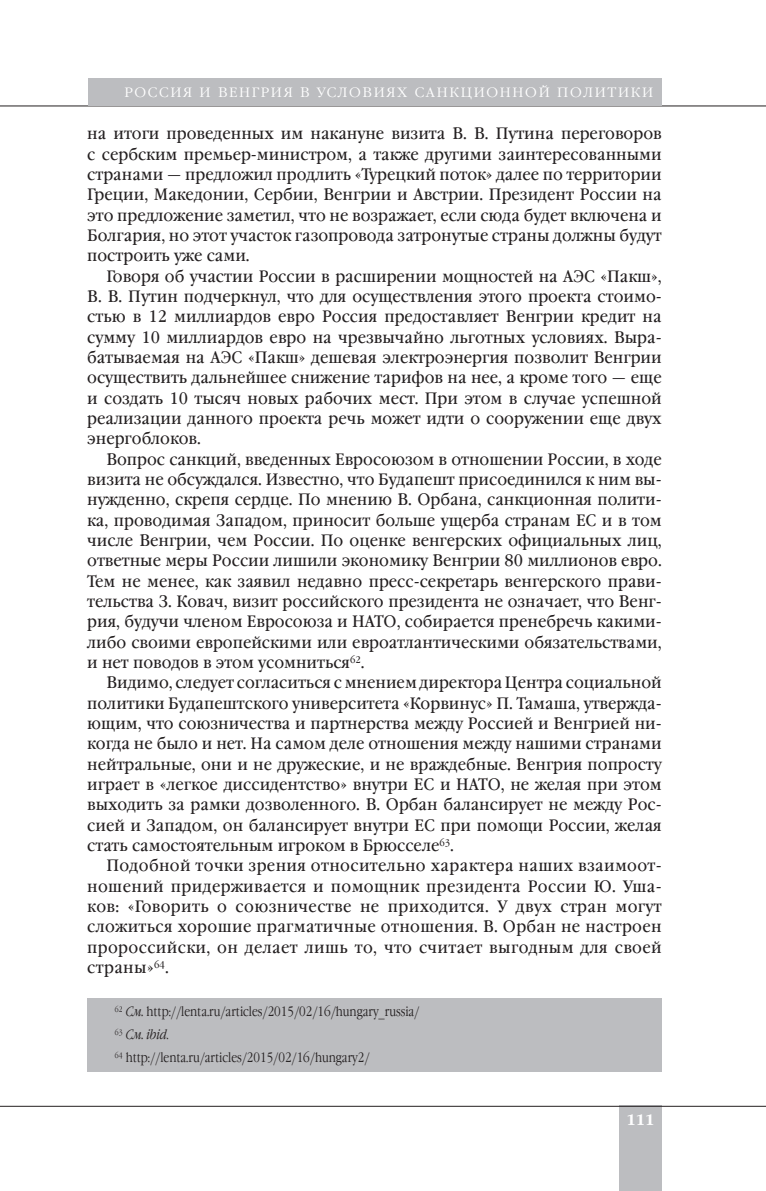
<style>
.page{position:relative;width:766px;height:1191px;background:#fff}
.page>*{position:absolute;margin:0;border:0;box-sizing:border-box;transform-origin:0 0}
.t1{font:16.5px "Garamond Book Narrow C";color:#231f20;scale:1.1 1}
.t2{font:16.5px "Garamond Book Narrow C";letter-spacing:.02em;color:#231f20;scale:1.1 1}
.t3{font:700 15px "Garamond C";color:#fff}
.t4{font:300 13.5px/23px "Garamond Narrow C";color:#231f20}
.t5{font:300 13.5px "Garamond Narrow C";letter-spacing:.1em;color:#fff;scale:1.25 1}
.s1{font-style:italic}
</style>
<div class="page">
<div style="left:619px;top:1106px;width:42px;height:85px;background:#bcbdc0"></div>
<hr style="left:0;top:1106px;width:765px;height:1px;background:#231f20">
<hr style="left:0;top:106px;width:765px;height:1px;background:#231f20">
<div style="left:89px;top:78px;width:572px;height:28px;background:#bcbdc0"></div>
<div style="left:87px;top:998px;width:574px;height:73px;background:#bcbdc0"></div>
<p class="t5" style="left:124px;top:87px;width:424px">РОССИЯ И ВЕНГРИЯ В УСЛОВИЯХ САНКЦИОННОЙ ПОЛИТИКИ</p>
<p class="t1" style="left:87px;top:127px;width:523px">на итоги проведенных им накануне визита В. В. Путина переговоров</p>
<p class="t1" style="left:87px;top:147px;width:523px">с сербским премьер-министром, а также другими заинтересованными</p>
<p class="t1" style="left:87px;top:168px;width:523px">странами — предложил продлить «Турецкий поток» далее по территории</p>
<p class="t1" style="left:87px;top:188px;width:523px">Греции, Македонии, Сербии, Венгрии и Австрии. Президент России на</p>
<p class="t1" style="left:87px;top:208px;width:523px">это предложение заметил, что не возражает, если сюда будет включена и</p>
<p class="t1" style="left:87px;top:229px;width:523px">Болгария, но этот участок газопровода затронутые страны должны будут</p>
<p class="t1" style="left:87px;top:249px;width:149px">построить уже сами.</p>
<p class="t1" style="left:106px;top:269px;width:506px">Говоря об участии России в расширении мощностей на АЭС «Пакш»,</p>
<p class="t1" style="left:87px;top:290px;width:523px">В. В. Путин подчеркнул, что для осуществления этого проекта стоимо-</p>
<p class="t1" style="left:87px;top:310px;width:523px">стью в 12 миллиардов евро Россия предоставляет Венгрии кредит на</p>
<p class="t1" style="left:87px;top:330px;width:523px">сумму 10 миллиардов евро на чрезвычайно льготных условиях. Выра-</p>
<p class="t1" style="left:87px;top:351px;width:523px">батываемая на АЭС «Пакш» дешевая электроэнергия позволит Венгрии</p>
<p class="t1" style="left:87px;top:371px;width:523px">осуществить дальнейшее снижение тарифов на нее, а кроме того — еще</p>
<p class="t1" style="left:87px;top:391px;width:523px">и создать 10 тысяч новых рабочих мест. При этом в случае успешной</p>
<p class="t1" style="left:87px;top:412px;width:523px">реализации данного проекта речь может идти о сооружении еще двух</p>
<p class="t1" style="left:87px;top:432px;width:105px">энергоблоков.</p>
<p class="t1" style="left:106px;top:452px;width:506px">Вопрос санкций, введенных Евросоюзом в отношении России, в ходе</p>
<p class="t1" style="left:87px;top:473px;width:523px">визита не обсуждался. Известно, что Будапешт присоединился к ним вы-</p>
<p class="t1" style="left:87px;top:493px;width:523px">нужденно, скрепя сердце. По мнению В. Орбана, санкционная полити-</p>
<p class="t1" style="left:87px;top:513px;width:523px">ка, проводимая Западом, приносит больше ущерба странам ЕС и в том</p>
<p class="t1" style="left:87px;top:534px;width:523px">числе Венгрии, чем России. По оценке венгерских официальных лиц,</p>
<p class="t1" style="left:87px;top:554px;width:523px">ответные меры России лишили экономику Венгрии 80 миллионов евро.</p>
<p class="t1" style="left:87px;top:574px;width:523px">Тем не менее, как заявил недавно пресс-секретарь венгерского прави-</p>
<p class="t1" style="left:87px;top:595px;width:523px">тельства З. Ковач, визит российского президента не означает, что Венг-</p>
<p class="t1" style="left:87px;top:615px;width:523px">рия, будучи членом Евросоюза и НАТО, собирается пренебречь какими-</p>
<p class="t1" style="left:87px;top:635px;width:523px">либо своими европейскими или евроатлантическими обязательствами,</p>
<p class="t1" style="left:87px;top:656px;width:253px">и нет поводов в этом усомниться<sup>62</sup>.</p>
<p class="t1" style="left:106px;top:676px;width:506px">Видимо, следует согласиться с мнением директора Центра социальной</p>
<p class="t1" style="left:87px;top:696px;width:523px">политики Будапештского университета «Корвинус» П. Тамаша, утвержда-</p>
<p class="t1" style="left:87px;top:717px;width:523px">ющим, что союзничества и партнерства между Россией и Венгрией ни-</p>
<p class="t1" style="left:87px;top:737px;width:523px">когда не было и нет. На самом деле отношения между нашими странами</p>
<p class="t1" style="left:87px;top:757px;width:523px">нейтральные, они и не дружеские, и не враждебные. Венгрия попросту</p>
<p class="t1" style="left:87px;top:777px;width:523px">играет в «легкое диссидентство» внутри ЕС и НАТО, не желая при этом</p>
<p class="t1" style="left:87px;top:798px;width:523px">выходить за рамки дозволенного. В. Орбан балансирует не между Рос-</p>
<p class="t1" style="left:87px;top:818px;width:523px">сией и Западом, он балансирует внутри ЕС при помощи России, желая</p>
<p class="t1" style="left:87px;top:838px;width:335px">стать самостоятельным игроком в Брюсселе<sup>63</sup>.</p>
<p class="t2" style="left:106px;top:859px;width:506px">Подобной точки зрения относительно характера наших взаимоот-</p>
<p class="t2" style="left:87px;top:879px;width:523px">ношений придерживается и помощник президента России Ю. Уша-</p>
<p class="t2" style="left:87px;top:899px;width:523px">ков: «Говорить о союзничестве не приходится. У двух стран могут</p>
<p class="t2" style="left:87px;top:920px;width:523px">сложиться хорошие прагматичные отношения. В. Орбан не настроен</p>
<p class="t2" style="left:87px;top:940px;width:523px">пророссий ски, он делает лишь то, что считает выгодным для своей</p>
<p class="t1" style="left:87px;top:960px;width:76px">страны»<sup>64</sup>.</p>
<p class="t4" style="left:115px;top:1001px;width:306px"><sup>62</sup> <span class="s1">См.</span> http://lenta.ru/articles/2015/02/16/hungary_russia/<br><sup>63</sup> <span class="s1">См. ibid</span>.<br><sup>64</sup> http://lenta.ru/articles/2015/02/16/hungary2/</p>
<p class="t3" style="left:626px;top:1113px;width:29px">111</p>
</div>
